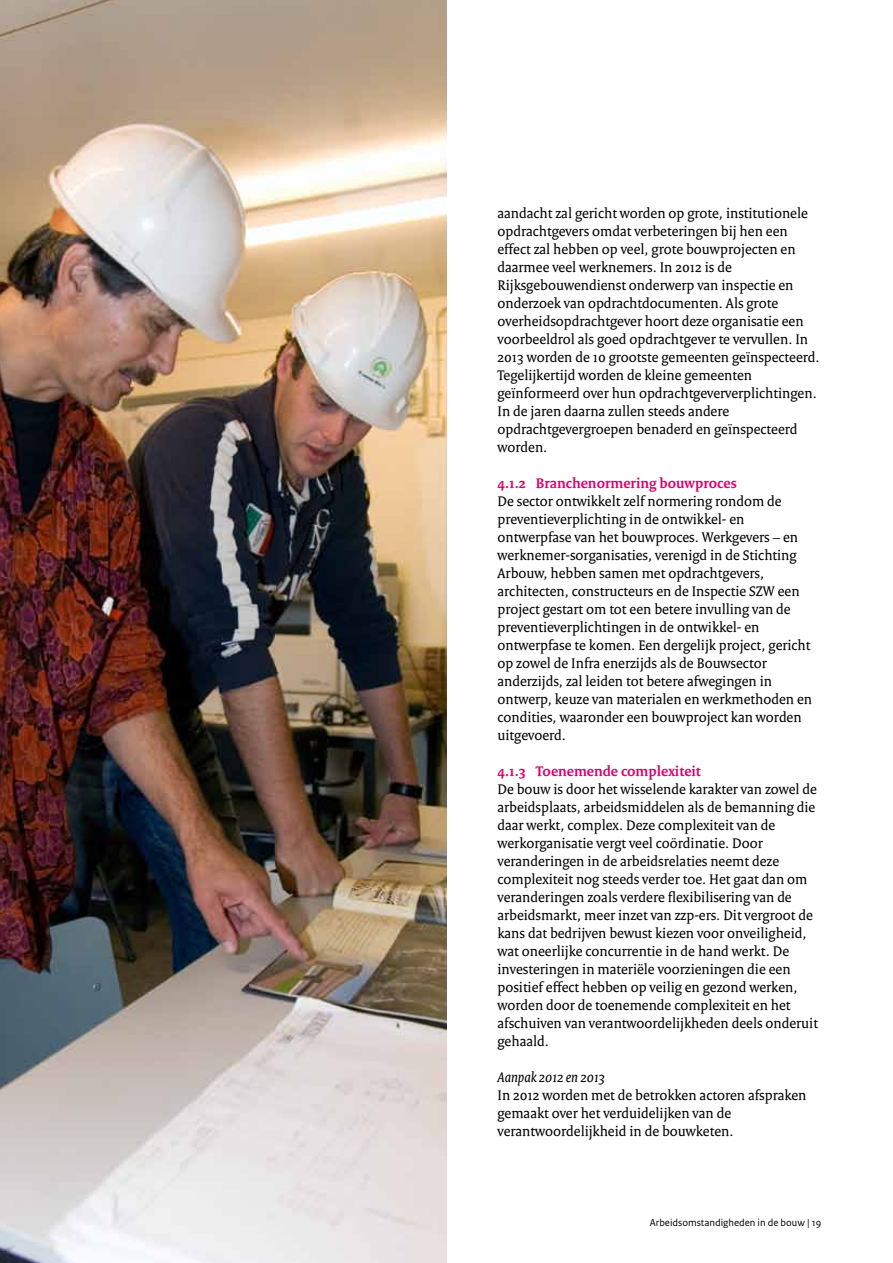
<style>
.page{position:relative;width:893px;height:1263px;background:#fff}
.page>*{position:absolute;margin:0;border:0;box-sizing:border-box;transform-origin:0 0}
.t1{font:15px/18px "Rijksoverheid Serif";color:#000}
.t2{font:700 15px "Rijksoverheid Serif";color:#de006d}
.t3{font:italic 15px "Rijksoverheid Serif";color:#000}
.t4{font:10.5px "Rijksoverheid Sans Text";color:#000}
</style>
<div class="page">
<img style="left:0;top:0;width:446px;height:1263px">
<p class="t1" style="left:497px;top:204px;width:324px">aandacht zal gericht worden op grote, institutionele opdrachtgevers omdat verbeteringen bij hen een effect zal hebben op veel, grote bouwprojecten en daarmee veel werknemers. In 2012 is de Rijksgebouwendienst onderwerp van inspectie en onderzoek van opdrachtdocumenten. Als grote overheidsopdrachtgever hoort deze organisatie een voorbeeldrol als goed opdrachtgever te vervullen. In 2013 worden de 10 grootste gemeenten geïnspecteerd.<br>Tegelijkertijd worden de kleine gemeenten geïnformeerd over hun opdrachtgeververplichtingen.<br>In de jaren daarna zullen steeds andere opdrachtgevergroepen benaderd en geïnspecteerd worden.</p>
<p class="t2" style="left:497px;top:474px;width:241px">4.1.2 Branchenormering bouwproces</p>
<p class="t1" style="left:497px;top:492px;width:316px">De sector ontwikkelt zelf normering rondom de preventieverplichting in de ontwikkel- en ontwerpfase van het bouwproces. Werkgevers – en werknemer-sorganisaties, verenigd in de Stichting Arbouw, hebben samen met opdrachtgevers, architecten, constructeurs en de Inspectie SZW een project gestart om tot een betere invulling van de preventieverplichtingen in de ontwikkel- en ontwerpfase te komen. Een dergelijk project, gericht op zowel de Infra enerzijds als de Bouwsector anderzijds, zal leiden tot betere afwegingen in ontwerp, keuze van materialen en werkmethoden en condities, waaronder een bouwproject kan worden uitgevoerd.</p>
<p class="t2" style="left:497px;top:762px;width:205px">4.1.3 Toenemende complexiteit</p>
<p class="t1" style="left:497px;top:780px;width:322px">De bouw is door het wisselende karakter van zowel de arbeidsplaats, arbeidsmiddelen als de bemanning die daar werkt, complex. Deze complexiteit van de werkorganisatie vergt veel coördinatie. Door veranderingen in de arbeidsrelaties neemt deze complexiteit nog steeds verder toe. Het gaat dan om veranderingen zoals verdere flexibilisering van de arbeidsmarkt, meer inzet van zzp-ers. Dit vergroot de kans dat bedrijven bewust kiezen voor onveiligheid, wat oneerlijke concurrentie in de hand werkt. De investeringen in materiële voorzieningen die een positief effect hebben op veilig en gezond werken, worden door de toenemende complexiteit en het afschuiven van verantwoordelijkheden deels onderuit gehaald.</p>
<p class="t3" style="left:497px;top:1068px;width:109px">Aanpak 2012 en 2013</p>
<p class="t1" style="left:497px;top:1086px;width:310px">In 2012 worden met de betrokken actoren afspraken gemaakt over het verduidelijken van de verantwoordelijkheid in de bouwketen.</p>
<p class="t4" style="left:650px;top:1216px;width:173px">Arbeidsomstandigheden in de bouw | 19</p>
</div>
